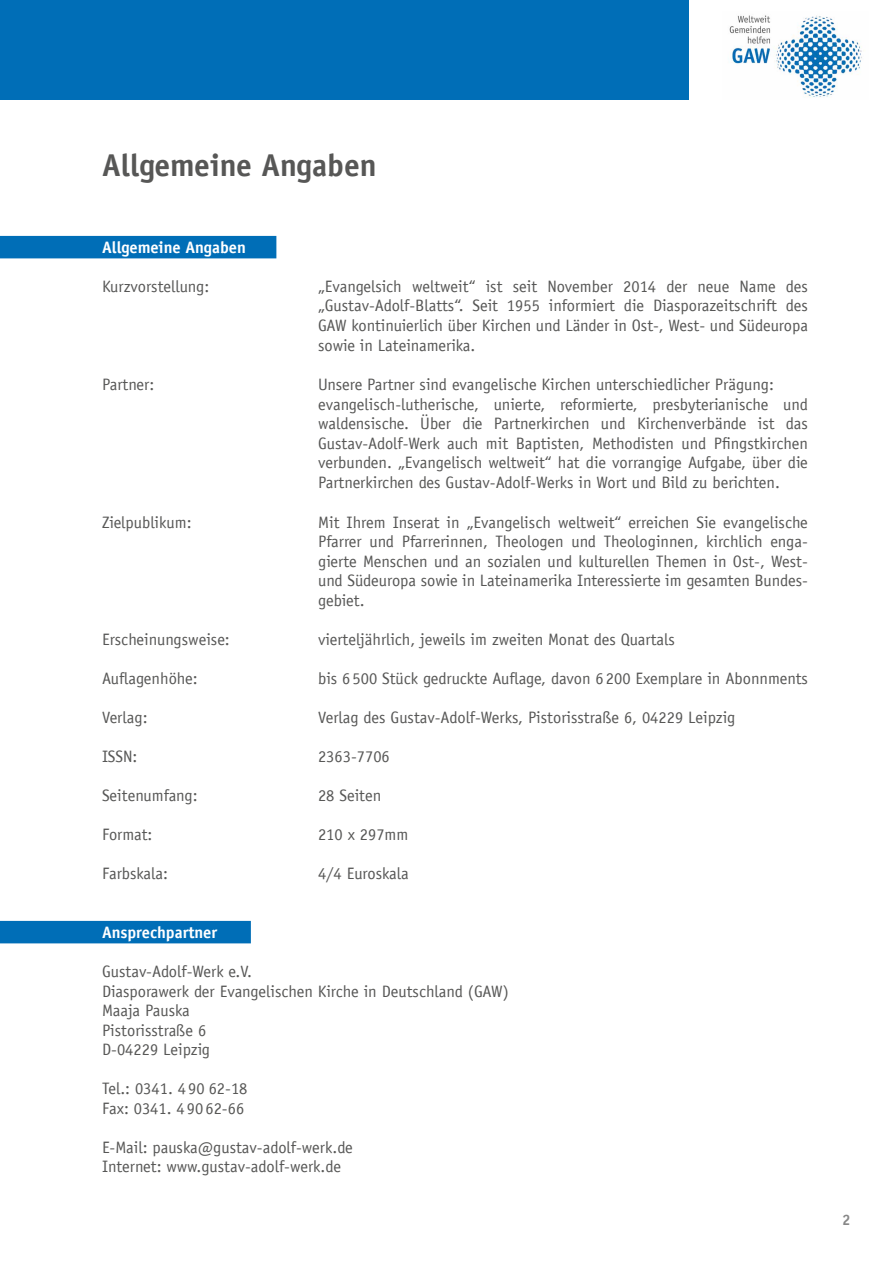
<style>
.page{position:relative;width:893px;height:1263px;background:#fff}
.page>*{position:absolute;margin:0;border:0;box-sizing:border-box;transform-origin:0 0}
.t1{font:700 31.5px "Officina Sans LT";color:#575756}
.t2{font:16.5px/19.5px "Officina Sans LT";color:#575756}
.t3{font:700 16.5px "Officina Sans LT";color:#fff}
.t4{font:700 15px "Officina Sans LT";color:#878787}
</style>
<div class="page">
<div style="left:0;top:0;width:689px;height:100px;background:#006eb7"></div>
<img style="left:729px;top:15px;width:133px;height:83px">
<div style="left:0;top:236px;width:276px;height:22px;background:#006eb7"></div>
<div style="left:0;top:921px;width:251px;height:22px;background:#006eb7"></div>
<h1 class="t1" style="left:102px;top:146px;width:276px">Allgemeine Angaben</h1>
<p class="t3" style="left:102px;top:237px;width:145px">Allgemeine Angaben</p>
<p class="t2" style="left:102px;top:277px;width:109px">Kurzvorstellung:</p>
<p class="t2" style="left:318px;top:277px;width:491px;text-align:justify">„Evangelsich weltweit“ ist seit November 2014 der neue Name des „Gustav-Adolf-Blatts“. Seit 1955 informiert die Diasporazeitschrift des GAW kontinuierlich über Kirchen und Länder in Ost-, West- und Südeuropa sowie in Lateinamerika.</p>
<p class="t2" style="left:102px;top:375px;width:54px">Partner:</p>
<p class="t2" style="left:318px;top:375px;width:491px">Unsere Partner sind evangelische Kirchen unterschiedlicher Prägung: evangelisch-lutherische, unierte, reformierte, presbyterianische und waldensische. Über die Partnerkirchen und Kirchenverbände ist das Gustav-Adolf-Werk auch mit Baptisten, Methodisten und Pfingstkirchen verbunden. „Evangelisch weltweit“ hat die vorrangige Aufgabe, über die Partnerkirchen des Gustav-Adolf-Werks in Wort und Bild zu berichten.</p>
<p class="t2" style="left:102px;top:512px;width:91px">Zielpublikum:</p>
<p class="t2" style="left:318px;top:512px;width:491px;text-align:justify">Mit Ihrem Inserat in „Evangelisch weltweit“ erreichen Sie evangelische Pfarrer und Pfarrerinnen, Theologen und Theologinnen, kirchlich enga&shy;gierte Menschen und an sozialen und kulturellen Themen in Ost-, West&shy;und Südeuropa sowie in Lateinamerika Interessierte im gesamten Bundes&shy;gebiet.</p>
<p class="t2" style="left:102px;top:630px;width:129px">Erscheinungsweise:</p>
<p class="t2" style="left:318px;top:630px;width:358px">vierteljährlich, jeweils im zweiten Monat des Quartals</p>
<p class="t2" style="left:102px;top:669px;width:97px">Auflagenhöhe:</p>
<p class="t2" style="left:318px;top:669px;width:491px">bis 6500 Stück gedruckte Auflage, davon 6200 Exemplare in Abonnments</p>
<p class="t2" style="left:102px;top:708px;width:47px">Verlag:</p>
<p class="t2" style="left:318px;top:708px;width:419px">Verlag des Gustav-Adolf-Werks, Pistorisstraße 6, 04229 Leipzig</p>
<p class="t2" style="left:102px;top:747px;width:37px">ISSN:</p>
<p class="t2" style="left:318px;top:747px;width:73px">2363-7706</p>
<p class="t2" style="left:102px;top:786px;width:97px">Seitenumfang:</p>
<p class="t2" style="left:318px;top:786px;width:65px">28 Seiten</p>
<p class="t2" style="left:102px;top:825px;width:52px">Format:</p>
<p class="t2" style="left:318px;top:825px;width:92px">210 x 297mm</p>
<p class="t2" style="left:102px;top:864px;width:68px">Farbskala:</p>
<p class="t2" style="left:318px;top:864px;width:92px">4/4 Euroskala</p>
<p class="t3" style="left:102px;top:922px;width:117px">Ansprechpartner</p>
<p class="t2" style="left:102px;top:962px;width:408px">Gustav-Adolf-Werk e.V.<br>Diasporawerk der Evangelischen Kirche in Deutschland (GAW)<br>Maaja Pauska<br>Pistorisstraße 6<br>D-04229 Leipzig</p>
<p class="t2" style="left:102px;top:1079px;width:147px">Tel.: 0341. 490 62-18<br>Fax: 0341. 4 90 62-66</p>
<p class="t2" style="left:102px;top:1137px;width:252px">E-Mail: pauska@gustav-adolf-werk.de<br>Internet: www.gustav-adolf-werk.de</p>
<p class="t4" style="left:842px;top:1210px;width:10px">2</p>
</div>
